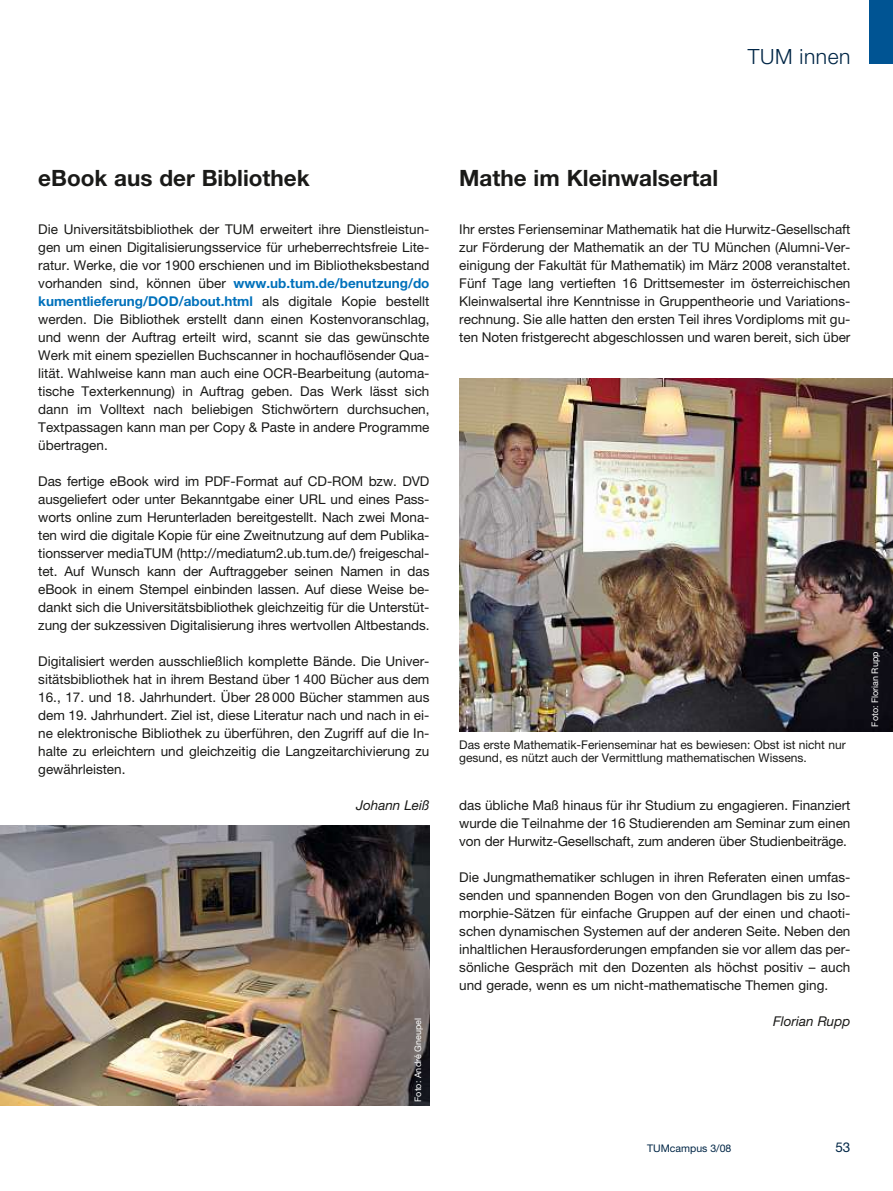
<style>
.page{position:relative;width:893px;height:1191px;background:#fff}
.page>*{position:absolute;margin:0;border:0;box-sizing:border-box;transform-origin:0 0}
.t1{font:22.5px "TUM Neue Helvetica Bold OV YRYGPB";color:#1a1a18}
.t2{font:21px "Helvetica Neue Light OV RSYGPB";letter-spacing:.03em;color:#002646}
.t3{font:13.5px/18px "TUM Neue Helvetica Regular OV XRYGPB";color:#1a1a18;text-align:justify}
.t4{font:13.5px/18px "TUM Neue Helvetica Bold OV YRYGPB";color:#0071bb}
.t5{font:13.5px "TUM Neue Helvetica Italic OV BSYGPB";color:#1a1a18}
.t6{font:13.5px "Helvetica Neue Roman OV QSYGPB";color:#002646}
.t7{font:12px/13.5px "TUM Neue Helvetica Regular OV XRYGPB";color:#1a1a18}
.t8{font:10.5px "Helvetica Neue Roman OV QSYGPB";color:#002646}
.t9{font:9px "Helvetica Neue Roman OV QSYGPB";color:#fff}
.s1{font-family:"TUM Neue Helvetica Regular OV XRYGPB";color:#1a1a18}
</style>
<div class="page">
<img style="left:0;top:0;width:893px;height:1106px">
<h2 class="t2" style="left:748px;top:44px;width:104px">TUM innen</h2>
<h1 class="t1" style="left:38px;top:169px;width:273px">eBook aus der Bibliothek</h1>
<p class="t3" style="left:38px;top:222px;width:393px">Die Universitätsbibliothek der TUM erweitert ihre Dienstleistun&shy;gen um einen Digitalisierungsservice für urheberrechtsfreie Lite&shy;ratur. Werke, die vor 1900 erschienen und im Bibliotheksbestand</p>
<p class="t4" style="left:38px;top:275px;width:393px"><span class="s1">vorhanden sind, können über</span> www.ub.tum.de/benutzung/do kumentlieferung/DOD/about.html <span class="s1">als digitale Kopie bestellt</span></p>
<p class="t3" style="left:38px;top:312px;width:393px">werden. Die Bibliothek erstellt dann einen Kostenvoranschlag, und wenn der Auftrag erteilt wird, scannt sie das gewünschte Werk mit einem speziellen Buchscanner in hochauflösender Qua&shy;lität. Wahlweise kann man auch eine OCR-Bearbeitung (automa&shy;tische Texterkennung) in Auftrag geben. Das Werk lässt sich dann im Volltext nach beliebigen Stichwörtern durchsuchen, Textpassagen kann man per Copy &amp; Paste in andere Programme übertragen.</p>
<p class="t3" style="left:38px;top:474px;width:393px">Das fertige eBook wird im PDF-Format auf CD-ROM bzw. DVD ausgeliefert oder unter Bekanntgabe einer URL und eines Pass&shy;worts online zum Herunterladen bereitgestellt. Nach zwei Mona&shy;ten wird die digitale Kopie für eine Zweitnutzung auf dem Publika&shy;tionsserver mediaTUM (http://mediatum2.ub.tum.de/) freigeschal&shy;tet. Auf Wunsch kann der Auftraggeber seinen Namen in das eBook in einem Stempel einbinden lassen. Auf diese Weise be&shy;dankt sich die Universitätsbibliothek gleichzeitig für die Unterstüt&shy;zung der sukzessiven Digitalisierung ihres wertvollen Altbestands.</p>
<p class="t3" style="left:38px;top:654px;width:393px">Digitalisiert werden ausschließlich komplette Bände. Die Univer&shy;sitätsbibliothek hat in ihrem Bestand über 1 400 Bücher aus dem 16., 17. und 18. Jahrhundert. Über 28 000 Bücher stammen aus dem 19. Jahrhundert. Ziel ist, diese Literatur nach und nach in ei&shy;ne elektronische Bibliothek zu überführen, den Zugriff auf die In&shy;halte zu erleichtern und gleichzeitig die Langzeitarchivierung zu gewährleisten.</p>
<p class="t5" style="left:356px;top:797px;width:75px">Johann Leiß</p>
<p class="t9" style="left:412px;top:1101px;width:85px;rotate:-90deg">Foto: André Gneupel</p>
<h1 class="t1" style="left:459px;top:169px;width:260px">Mathe im Kleinwalsertal</h1>
<p class="t3" style="left:459px;top:222px;width:393px">Ihr erstes Ferienseminar Mathematik hat die Hurwitz-Gesellschaft zur Förderung der Mathematik an der TU München (Alumni-Ver&shy;einigung der Fakultät für Mathematik) im März 2008 veranstaltet.<br>Fünf Tage lang vertieften 16 Drittsemester im österreichischen Kleinwalsertal ihre Kenntnisse in Gruppentheorie und Variations&shy;rechnung. Sie alle hatten den ersten Teil ihres Vordiploms mit gu&shy;ten Noten fristgerecht abgeschlossen und waren bereit, sich über</p>
<p class="t7" style="left:459px;top:739px;width:388px">Das erste Mathematik-Ferienseminar hat es bewiesen: Obst ist nicht nur gesund, es nützt auch der Vermittlung mathematischen Wissens.</p>
<p class="t3" style="left:459px;top:798px;width:393px">das übliche Maß hinaus für ihr Studium zu engagieren. Finanziert wurde die Teilnahme der 16 Studierenden am Seminar zum einen von der Hurwitz-Gesellschaft, zum anderen über Studienbeiträge.</p>
<p class="t3" style="left:459px;top:870px;width:393px">Die Jungmathematiker schlugen in ihren Referaten einen umfas&shy;senden und spannenden Bogen von den Grundlagen bis zu Iso&shy;morphie-Sätzen für einfache Gruppen auf der einen und chaoti&shy;schen dynamischen Systemen auf der anderen Seite. Neben den inhaltlichen Herausforderungen empfanden sie vor allem das per&shy;sönliche Gespräch mit den Dozenten als höchst positiv – auch und gerade, wenn es um nicht-mathematische Themen ging.</p>
<p class="t5" style="left:773px;top:1013px;width:79px">Florian Rupp</p>
<p class="t9" style="left:870px;top:726px;width:76px;rotate:-90deg">Foto: Florian Rupp</p>
<p class="t8" style="left:647px;top:1142px;width:86px">TUMcampus 3/08</p>
<p class="t6" style="left:835px;top:1139px;width:17px">53</p>
</div>
